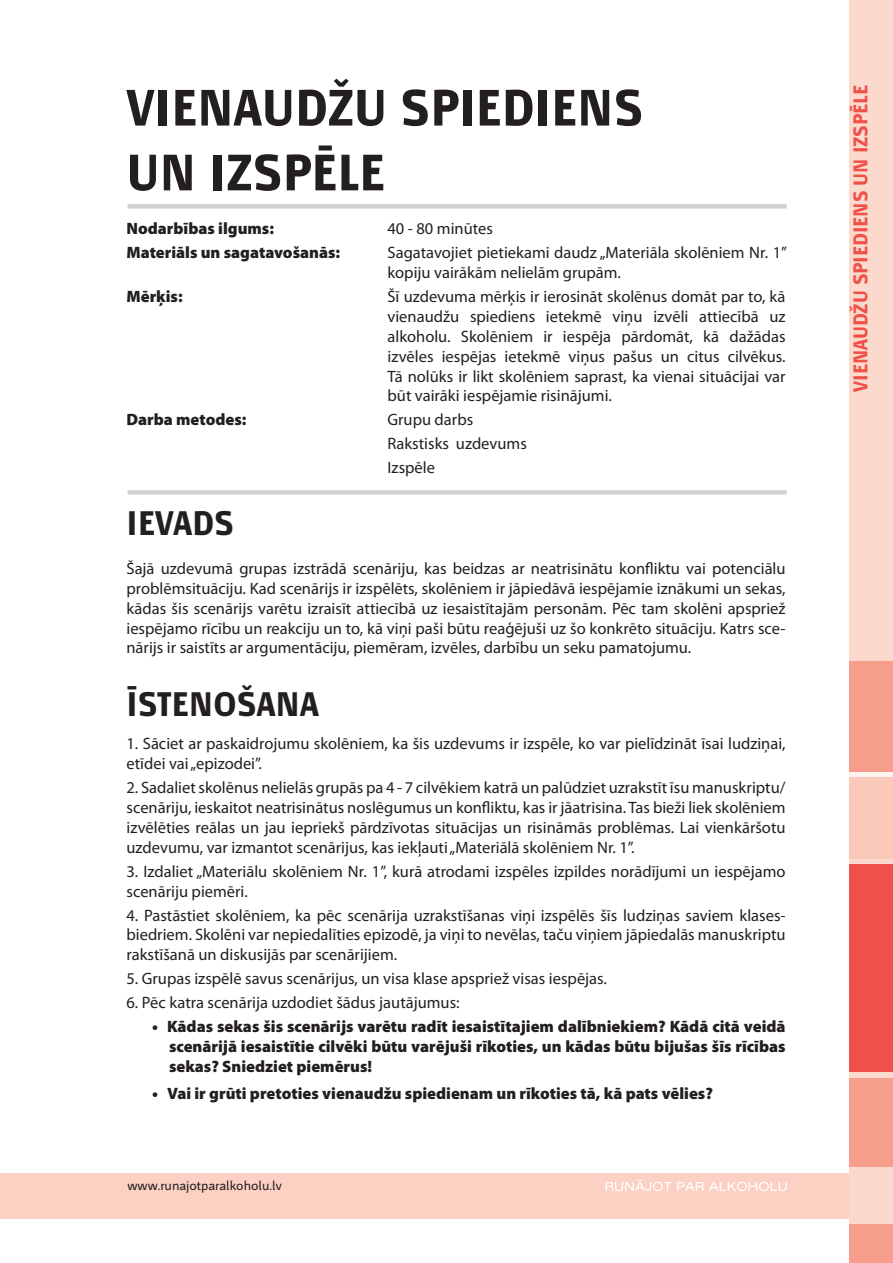
<style>
.page{position:relative;width:893px;height:1263px;background:#fff}
.page>*{position:absolute;margin:0;border:0;box-sizing:border-box;transform-origin:0 0}
.t1{font:700 54px/64.8px "Mr Jones LV";color:#231f20}
.t2{font:700 36px "Mr Jones LV";color:#231f20}
.t3{font:700 21px "Mr Jones LV";color:#ef5049}
.t4{font:16.5px/19.8px "Myriad Pro";color:#231f20}
.t5{font:900 16.5px/19.8px "Myriad Pro";color:#231f20;text-align:justify}
.t6{font:13.5px "Mr Jones LV";color:#231f20}
</style>
<div class="page">
<div style="left:0;top:1173px;width:893px;height:45px;background:#fcd0c3"></div>
<div style="left:849px;top:0;width:44px;height:1263px;background:#fcd9cd"></div>
<div style="left:849px;top:740px;width:44px;height:63px;background:#fdf3ef"></div>
<div style="left:849px;top:864px;width:44px;height:208px;background:#ef5049"></div>
<div style="left:849px;top:777px;width:44px;height:82px;background:#fbc9b9"></div>
<div style="left:849px;top:661px;width:44px;height:111px;background:#f69d8b"></div>
<div style="left:849px;top:1078px;width:44px;height:89px;background:#f69d8b"></div>
<div style="left:849px;top:1224px;width:44px;height:39px;background:#f69d8b"></div>
<svg style="left:605px;top:1180px;width:66px;height:11px"></svg>
<svg style="left:677px;top:1182px;width:110px;height:9px"></svg>
<div style="left:128px;top:204px;width:659px;height:5px;background:#d1d2d4"></div>
<div style="left:128px;top:490px;width:659px;height:5px;background:#d1d2d4"></div>
<h1 class="t1" style="left:126px;top:79px;width:518px">VIENAUDŽU SPIEDIENS<br>UN IZSPĒLE</h1>
<p class="t5" style="left:126px;top:219px;width:149px">Nodarbības ilgums:</p>
<p class="t4" style="left:387px;top:219px;width:107px">40 - 80 minūtes</p>
<p class="t5" style="left:126px;top:243px;width:215px">Materiāls un sagatavošanās:</p>
<p class="t4" style="left:387px;top:243px;width:401px">Sagatavojiet pietiekami daudz „Materiāla skolēniem Nr. 1” kopiju vairākām nelielām grupām.</p>
<p class="t5" style="left:126px;top:287px;width:58px">Mērķis:</p>
<p class="t4" style="left:387px;top:287px;width:400px;text-align:justify">Šī uzdevuma mērķis ir ierosināt skolēnus domāt par to, kā vienaudžu spiediens ietekmē viņu izvēli attiecībā uz alkoholu. Skolēniem ir iespēja pārdomāt, kā dažādas izvēles iespējas ietekmē viņus pašus un citus cilvēkus.<br>Tā nolūks ir likt skolēniem saprast, ka vienai situācijai var būt vairāki iespējamie risinājumi.</p>
<p class="t5" style="left:126px;top:410px;width:122px">Darba metodes:</p>
<p class="t4" style="left:387px;top:407px;width:141px;line-height:24px">Grupu darbs<br>Rakstisks uzdevums<br>Izspēle</p>
<h2 class="t2" style="left:126px;top:504px;width:109px">IEVADS</h2>
<p class="t4" style="left:126px;top:558px;width:661px;text-align:justify">Šajā uzdevumā grupas izstrādā scenāriju, kas beidzas ar neatrisinātu konfliktu vai potenciālu problēmsituāciju. Kad scenārijs ir izspēlēts, skolēniem ir jāpiedāvā iespējamie iznākumi un sekas, kādas šis scenārijs varētu izraisīt attiecībā uz iesaistītajām personām. Pēc tam skolēni apspriež iespējamo rīcību un reakciju un to, kā viņi paši būtu reaģējuši uz šo konkrēto situāciju. Katrs sce&shy;nārijs ir saistīts ar argumentāciju, piemēram, izvēles, darbību un seku pamatojumu.</p>
<h2 class="t2" style="left:126px;top:685px;width:194px">ĪSTENOŠANA</h2>
<p class="t4" style="left:126px;top:734px;width:661px">1. Sāciet ar paskaidrojumu skolēniem, ka šis uzdevums ir izspēle, ko var pielīdzināt īsai ludziņai, etīdei vai „epizodei”.</p>
<p class="t4" style="left:126px;top:778px;width:661px;text-align:justify">2. Sadaliet skolēnus nelielās grupās pa 4 - 7 cilvēkiem katrā un palūdziet uzrakstīt īsu manuskriptu/ scenāriju, ieskaitot neatrisinātus noslēgumus un konfliktu, kas ir jāatrisina. Tas bieži liek skolēniem izvēlēties reālas un jau iepriekš pārdzīvotas situācijas un risināmās problēmas. Lai vienkāršotu uzdevumu, var izmantot scenārijus, kas iekļauti „Materiālā skolēniem Nr. 1”.</p>
<p class="t4" style="left:126px;top:861px;width:661px">3. Izdaliet „Materiālu skolēniem Nr. 1”, kurā atrodami izspēles izpildes norādījumi un iespējamo scenāriju piemēri.</p>
<p class="t4" style="left:126px;top:905px;width:661px;text-align:justify">4. Pastāstiet skolēniem, ka pēc scenārija uzrakstīšanas viņi izspēlēs šīs ludziņas saviem klases&shy;biedriem. Skolēni var nepiedalīties epizodē, ja viņi to nevēlas, taču viņiem jāpiedalās manuskriptu rakstīšanā un diskusijās par scenārijiem.</p>
<p class="t4" style="left:126px;top:969px;width:482px">5. Grupas izspēlē savus scenārijus, un visa klase apspriež visas iespējas.</p>
<p class="t4" style="left:126px;top:993px;width:335px">6. Pēc katra scenārija uzdodiet šādus jautājumus:</p>
<p class="t5" style="left:169px;top:1017px;width:618px;text-indent:-17px">• Kādas sekas šis scenārijs varētu radīt iesaistītajiem dalībniekiem? Kādā citā veidā scenārijā iesaistītie cilvēki būtu varējuši rīkoties, un kādas būtu bijušas šīs rīcības sekas? Sniedziet piemērus!</p>
<p class="t5" style="left:152px;top:1083px;width:562px">• Vai ir grūti pretoties vienaudžu spiedienam un rīkoties tā, kā pats vēlies?</p>
<p class="t6" style="left:128px;top:1178px;width:156px">www.runajotparalkoholu.lv</p>
<p class="t3" style="left:849px;top:392px;width:308px;rotate:-90deg">VIENAUDŽU SPIEDIENS UN IZSPĒLE</p>
</div>
